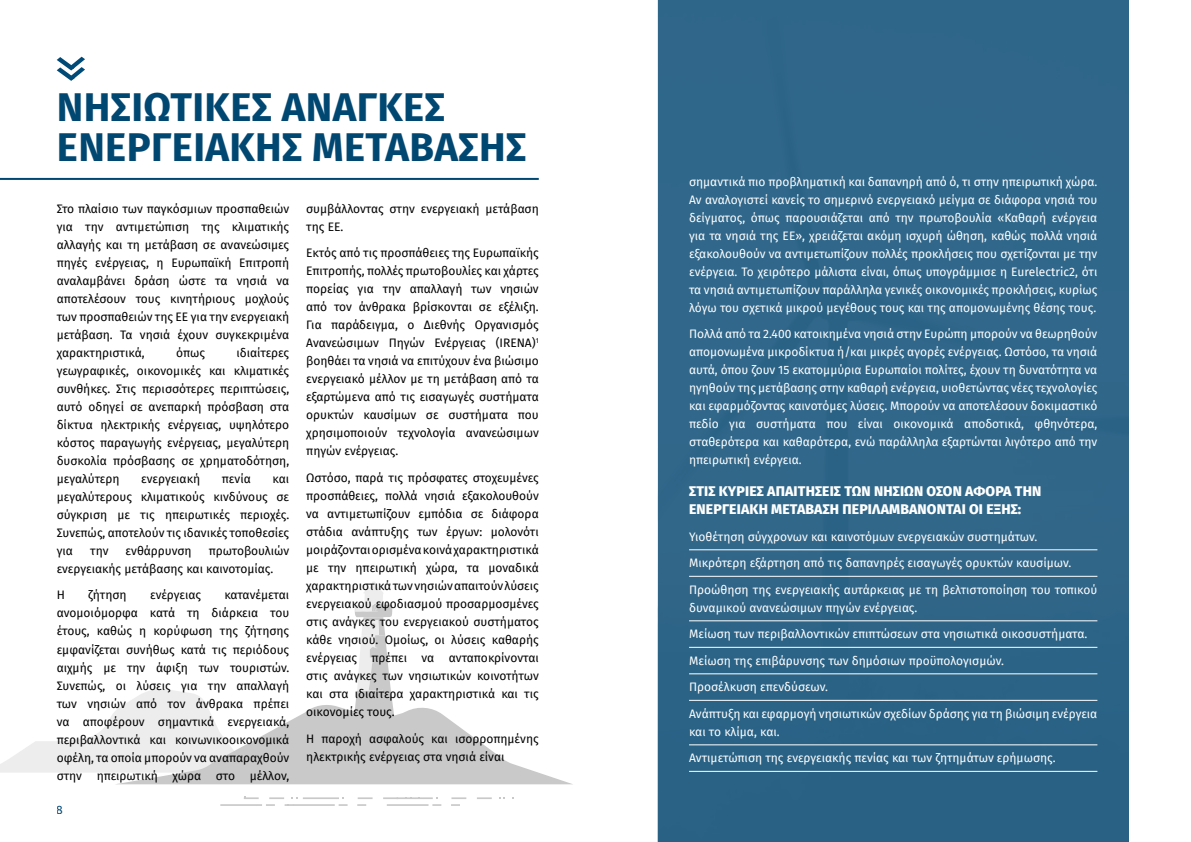
<style>
.page{position:relative;width:1191px;height:842px;background:#fff}
.page>*{position:absolute;margin:0;border:0;box-sizing:border-box;transform-origin:0 0}
.t1{font:700 40px/40px "Fira Sans";letter-spacing:.01em;color:#004772}
.t2{font:800 14px/18px "Fira Sans";letter-spacing:.01em;color:#fff}
.t3{font:12px/18px "Fira Sans";color:#000;text-align:justify}
.t4{font:12px/18px "Fira Sans";color:#fff;text-align:justify}
.t5{font:12px "Fira Sans";color:#004772}
</style>
<div class="page">
<svg style="left:357px;top:797px;width:15px;height:9px"></svg>
<svg style="left:383px;top:797px;width:58px;height:9px"></svg>
<svg style="left:451px;top:797px;width:15px;height:9px"></svg>
<svg style="left:477px;top:797px;width:15px;height:2px"></svg>
<svg style="left:220px;top:796px;width:127px;height:10px"></svg>
<svg style="left:0;top:582px;width:572px;height:202px"></svg>
<div style="left:658px;top:0;width:470px;height:842px;background:#2f6689"></div>
<hr style="left:0;top:178px;width:539px;height:2px;background:#004772">
<svg style="left:57px;top:57px;width:28px;height:24px"></svg>
<hr style="left:689px;top:549px;width:408px;height:1px;background:#fff">
<hr style="left:689px;top:576px;width:408px;height:1px;background:#fff">
<hr style="left:689px;top:620px;width:408px;height:1px;background:#fff">
<hr style="left:689px;top:647px;width:408px;height:1px;background:#fff">
<hr style="left:689px;top:673px;width:408px;height:1px;background:#fff">
<hr style="left:689px;top:700px;width:408px;height:1px;background:#fff">
<hr style="left:689px;top:744px;width:408px;height:1px;background:#fff">
<hr style="left:689px;top:771px;width:408px;height:1px;background:#fff">
<h1 class="t1" style="left:57px;top:84px;width:471px">ΝΗΣΙΩΤΙΚΈΣ ΑΝΆΓΚΕΣ<br>ΕΝΕΡΓΕΙΑΚΉΣ ΜΕΤΆΒΑΣΗΣ</h1>
<p class="t3" style="left:57px;top:199px;width:234px">Στο πλαίσιο των παγκόσμιων προσπαθειών για την αντιμετώπιση της κλιματικής αλλαγής και τη μετάβαση σε ανανεώσιμες πηγές ενέργειας, η Ευρωπαϊκή Επιτροπή αναλαμβάνει δράση ώστε τα νησιά να αποτελέσουν τους κινητήριους μοχλούς των προσπαθειών της ΕΕ για την ενεργειακή μετάβαση. Τα νησιά έχουν συγκεκριμένα χαρακτηριστικά,</p>
<p class="t3" style="left:57px;top:343px;width:234px;text-indent:180px">ιδιαίτερες γεωγραφικές, οικονομικές και κλιματικές συνθήκες. Στις περισσότερες περιπτώσεις, αυτό οδηγεί σε ανεπαρκή πρόσβαση στα δίκτυα ηλεκτρικής ενέργειας, υψηλότερο κόστος παραγωγής ενέργειας, μεγαλύτερη δυσκολία πρόσβασης σε χρηματοδότηση, μεγαλύτερη</p>
<p class="t3" style="left:176px;top:343px;width:30px">όπως</p>
<p class="t3" style="left:141px;top:469px;width:60px">ενεργειακή</p>
<p class="t3" style="left:222px;top:469px;width:30px">πενία</p>
<p class="t3" style="left:57px;top:469px;width:234px;text-indent:216px">και μεγαλύτερους κλιματικούς κινδύνους σε σύγκριση με τις ηπειρωτικές περιοχές.<br>Συνεπώς, αποτελούν τις ιδανικές τοποθεσίες για</p>
<p class="t3" style="left:57px;top:541px;width:234px;text-indent:152px">πρωτοβουλιών ενεργειακής μετάβασης και καινοτομίας.</p>
<p class="t3" style="left:57px;top:586px;width:10px">Η</p>
<p class="t3" style="left:88px;top:586px;width:40px">ζήτηση</p>
<p class="t3" style="left:150px;top:586px;width:52px">ενέργειας</p>
<p class="t3" style="left:90px;top:541px;width:20px">την</p>
<p class="t3" style="left:126px;top:541px;width:68px">ενθάρρυνση</p>
<p class="t3" style="left:57px;top:586px;width:234px;text-indent:168px">κατανέμεται ανομοιόμορφα κατά τη διάρκεια του έτους, καθώς η κορύφωση της ζήτησης εμφανίζεται συνήθως κατά τις περιόδους αιχμής με την άφιξη των τουριστών.<br>Συνεπώς, οι λύσεις για την απαλλαγή των νησιών από τον άνθρακα πρέπει να αποφέρουν σημαντικά ενεργειακά, περιβαλλοντικά και κοινωνικοοικονομικά οφέλη, τα οποία μπορούν να αναπαραχθούν στην ηπειρωτική χώρα στο μέλλον,</p>
<p class="t5" style="left:57px;top:800px;width:8px">8</p>
<p class="t3" style="left:306px;top:199px;width:234px">συμβάλλοντας στην ενεργειακή μετάβαση της ΕΕ.</p>
<p class="t3" style="left:306px;top:244px;width:234px">Εκτός από τις προσπάθειες της Ευρωπαϊκής Επιτροπής, πολλές πρωτοβουλίες και χάρτες πορείας για την απαλλαγή των νησιών από τον άνθρακα βρίσκονται σε εξέλιξη.<br>Για παράδειγμα, ο Διεθνής Οργανισμός Ανανεώσιμων Πηγών Ενέργειας (IRENA)<sup>1 </sup>βοηθάει τα νησιά να επιτύχουν ένα βιώσιμο ενεργειακό μέλλον με τη μετάβαση από τα εξαρτώμενα από τις εισαγωγές συστήματα ορυκτών καυσίμων σε συστήματα που χρησιμοποιούν τεχνολογία ανανεώσιμων πηγών ενέργειας.</p>
<p class="t3" style="left:306px;top:468px;width:234px">Ωστόσο, παρά τις πρόσφατες στοχευμένες προσπάθειες, πολλά νησιά εξακολουθούν να αντιμετωπίζουν εμπόδια σε διάφορα στάδια ανάπτυξης των έργων: μολονότι μοιράζονται ορισμένα κοινά χαρακτηριστικά με την ηπειρωτική χώρα, τα μοναδικά χαρακτηριστικά των νησιών απαιτούν λύσεις ενεργειακού εφοδιασμού προσαρμοσμένες στις ανάγκες του ενεργειακού συστήματος κάθε νησιού. Ομοίως, οι λύσεις καθαρής ενέργειας πρέπει να ανταποκρίνονται στις ανάγκες των νησιωτικών κοινοτήτων και στα ιδιαίτερα χαρακτηριστικά και τις οικονομίες τους.</p>
<p class="t3" style="left:306px;top:729px;width:234px">Η παροχή ασφαλούς και ισορροπημένης ηλεκτρικής ενέργειας στα νησιά είναι</p>
<p class="t4" style="left:689px;top:172px;width:410px">σημαντικά πιο προβληματική και δαπανηρή από ό, τι στην ηπειρωτική χώρα.<br>Αν αναλογιστεί κανείς το σημερινό ενεργειακό μείγμα σε διάφορα νησιά του δείγματος, όπως παρουσιάζεται από την πρωτοβουλία «Καθαρή ενέργεια για τα νησιά της ΕΕ», χρειάζεται ακόμη ισχυρή ώθηση, καθώς πολλά νησιά εξακολουθούν να αντιμετωπίζουν πολλές προκλήσεις που σχετίζονται με την ενέργεια. Το χειρότερο μάλιστα είναι, όπως υπογράμμισε η Eurelectric2, ότι τα νησιά αντιμετωπίζουν παράλληλα γενικές οικονομικές προκλήσεις, κυρίως λόγω του σχετικά μικρού μεγέθους τους και της απομονωμένης θέσης τους.</p>
<p class="t4" style="left:689px;top:325px;width:410px">Πολλά από τα 2.400 κατοικημένα νησιά στην Ευρώπη μπορούν να θεωρηθούν απομονωμένα μικροδίκτυα ή/και μικρές αγορές ενέργειας. Ωστόσο, τα νησιά αυτά, όπου ζουν 15 εκατομμύρια Ευρωπαίοι πολίτες, έχουν τη δυνατότητα να ηγηθούν της μετάβασης στην καθαρή ενέργεια, υιοθετώντας νέες τεχνολογίες και εφαρμόζοντας καινοτόμες λύσεις. Μπορούν να αποτελέσουν δοκιμαστικό πεδίο για συστήματα που είναι οικονομικά αποδοτικά, φθηνότερα, σταθερότερα και καθαρότερα, ενώ παράλληλα εξαρτώνται λιγότερο από την ηπειρωτική ενέργεια.</p>
<p class="t2" style="left:689px;top:481px;width:354px">ΣΤΙΣ ΚΎΡΙΕΣ ΑΠΑΙΤΉΣΕΙΣ ΤΩΝ ΝΗΣΙΏΝ ΌΣΟΝ ΑΦΟΡΆ ΤΗΝ<br>ΕΝΕΡΓΕΙΑΚΉ ΜΕΤΆΒΑΣΗ ΠΕΡΙΛΑΜΒΆΝΟΝΤΑΙ ΟΙ ΕΞΉΣ:</p>
<p class="t4" style="left:689px;top:527px;width:350px">Υιοθέτηση σύγχρονων και καινοτόμων ενεργειακών συστημάτων.</p>
<p class="t4" style="left:689px;top:554px;width:384px">Μικρότερη εξάρτηση από τις δαπανηρές εισαγωγές ορυκτών καυσίμων.</p>
<p class="t4" style="left:689px;top:580px;width:410px">Προώθηση της ενεργειακής αυτάρκειας με τη βελτιστοποίηση του τοπικού δυναμικού ανανεώσιμων πηγών ενέργειας.</p>
<p class="t4" style="left:689px;top:625px;width:400px">Μείωση των περιβαλλοντικών επιπτώσεων στα νησιωτικά οικοσυστήματα.</p>
<p class="t4" style="left:689px;top:651px;width:316px">Μείωση της επιβάρυνσης των δημόσιων προϋπολογισμών.</p>
<p class="t4" style="left:689px;top:678px;width:140px">Προσέλκυση επενδύσεων.</p>
<p class="t4" style="left:689px;top:704px;width:410px">Ανάπτυξη και εφαρμογή νησιωτικών σχεδίων δράσης για τη βιώσιμη ενέργεια και το κλίμα, και.</p>
<p class="t4" style="left:689px;top:749px;width:368px">Αντιμετώπιση της ενεργειακής πενίας και των ζητημάτων ερήμωσης.</p>
</div>
